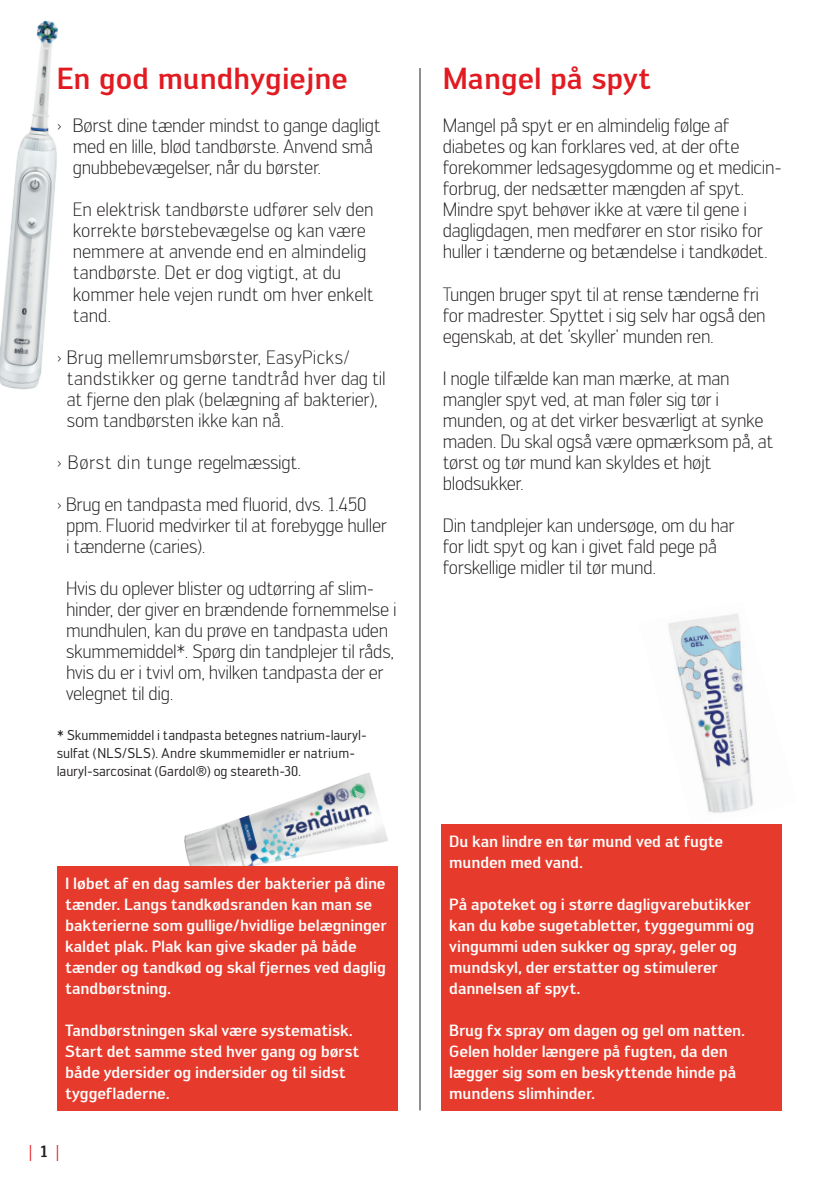
<style>
.page{position:relative;width:840px;height:1191px;background:#fff}
.page>*{position:absolute;margin:0;border:0;box-sizing:border-box;transform-origin:0 0}
.t1{font:500 30px "Engel";color:#e21a21}
.ml__rubrik{font:300 19px/21px "Engel";letter-spacing:-.015em;color:#231f20}
.Brødtekst{font:500 16px/21px "Engel";letter-spacing:-.01em;color:#fff}
.t2{font:16px "Minion Pro";color:#e21a21}
.Brødtekst-2{font:14px/18px "Engel";color:#231f20}
.s1{font-family:"Engel";font-weight:500;color:#231f20}
</style>
<div class="page">
<img style="left:668px;top:613px;width:85px;height:200px">
<img style="left:184px;top:772px;width:204px;height:94px">
<div style="left:57px;top:866px;width:340px;height:244px;background:#e63b2c"></div>
<div style="left:440px;top:824px;width:340px;height:286px;background:#e63b2c"></div>
<img style="left:0;top:20px;width:58px;height:370px">
<hr style="left:419px;top:68px;width:1px;height:1042px;background:#231f20">
<p class="t1" style="left:57px;top:61px;width:292px">En god mundhygiejne</p>
<p class="ml__rubrik" style="left:73px;top:115px;width:309px;text-indent:-16px">› Børst dine tænder mindst to gange dagligt med en lille, blød tandbørste. Anvend små gnubbebevægelser, når du børster.</p>
<p class="ml__rubrik" style="left:73px;top:199px;width:302px">En elektrisk tandbørste udfører selv den korrekte børstebevægelse og kan være nemmere at anvende end en almindelig tandbørste. Det er dog vigtigt, at du kommer hele vejen rundt om hver enkelt tand.</p>
<p class="ml__rubrik" style="left:67px;top:346px;width:320px;text-indent:-10px">› Brug mellemrumsbørster, EasyPicks/ tandstikker og gerne tandtråd hver dag til at fjerne den plak (belægning af bakterier), som tandbørsten ikke kan nå.</p>
<p class="ml__rubrik" style="left:57px;top:451px;width:245px">› Børst din tunge regelmæssigt.</p>
<p class="ml__rubrik" style="left:66px;top:493px;width:322px;text-indent:-9px">› Brug en tandpasta med fluorid, dvs. 1.450 ppm. Fluorid medvirker til at forebygge huller i tænderne (caries).</p>
<p class="ml__rubrik" style="left:66px;top:577px;width:332px">Hvis du oplever blister og udtørring af slim&shy;hinder, der giver en brændende fornemmelse i mundhulen, kan du prøve en tandpasta uden skummemiddel*. Spørg din tandplejer til råds, hvis du er i tvivl om, hvilken tandpasta der er velegnet til dig.</p>
<p class="Brødtekst-2" style="left:57px;top:726px;width:311px">* Skummemiddel i tandpasta betegnes natrium-lauryl&shy;sulfat (NLS/SLS). Andre skummemidler er natrium&shy;lauryl-sarcosinat (Gardol®) og steareth-30.</p>
<p class="Brødtekst" style="left:65px;top:873px;width:322px">I løbet af en dag samles der bakterier på dine tænder. Langs tandkødsranden kan man se bakterierne som gullige/hvidlige belægninger kaldet plak. Plak kan give skader på både tænder og tandkød og skal fjernes ved daglig tandbørstning.</p>
<p class="Brødtekst" style="left:65px;top:1020px;width:295px">Tandbørstningen skal være systematisk.<br>Start det samme sted hver gang og børst både ydersider og indersider og til sidst tyggefladerne.</p>
<p class="t2" style="left:28px;top:1141px;width:33px">| <span class="s1">1</span> |</p>
<p class="t1" style="left:442px;top:61px;width:209px">Mangel på spyt</p>
<p class="ml__rubrik" style="left:442px;top:115px;width:340px">Mangel på spyt er en almindelig følge af diabetes og kan forklares ved, at der ofte forekommer ledsagesygdomme og et medicin&shy;forbrug, der nedsætter mængden af spyt.<br>Mindre spyt behøver ikke at være til gene i dagligdagen, men medfører en stor risiko for huller i tænderne og betændelse i tandkødet.</p>
<p class="ml__rubrik" style="left:442px;top:283px;width:324px">Tungen bruger spyt til at rense tænderne fri for madrester. Spyttet i sig selv har også den egenskab, at det ’skyller’ munden ren.</p>
<p class="ml__rubrik" style="left:442px;top:367px;width:332px">I nogle tilfælde kan man mærke, at man mangler spyt ved, at man føler sig tør i munden, og at det virker besværligt at synke maden. Du skal også være opmærksom på, at tørst og tør mund kan skyldes et højt blodsukker.</p>
<p class="ml__rubrik" style="left:442px;top:514px;width:293px">Din tandplejer kan undersøge, om du har for lidt spyt og kan i givet fald pege på forskellige midler til tør mund.</p>
<p class="Brødtekst" style="left:449px;top:831px;width:275px">Du kan lindre en tør mund ved at fugte munden med vand.</p>
<p class="Brødtekst" style="left:449px;top:894px;width:306px">På apoteket og i større dagligvarebutikker kan du købe sugetabletter, tyggegummi og vingummi uden sukker og spray, geler og mundskyl, der erstatter og stimulerer dannelsen af spyt.</p>
<p class="Brødtekst" style="left:449px;top:1020px;width:297px">Brug fx spray om dagen og gel om natten.<br>Gelen holder længere på fugten, da den lægger sig som en beskyttende hinde på mundens slimhinder.</p>
</div>
